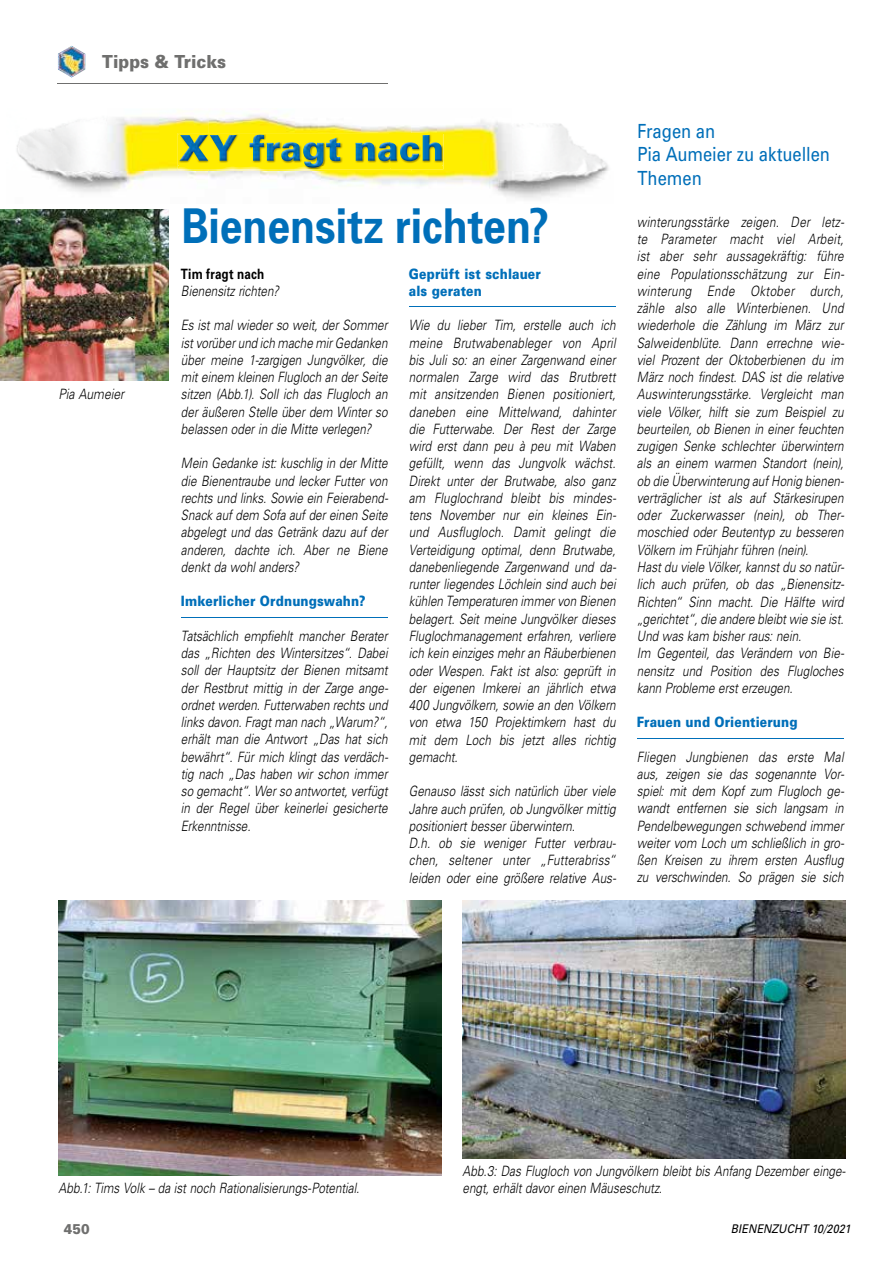
<style>
.page{position:relative;width:893px;height:1263px;background:#fff}
.page>*{position:absolute;margin:0;border:0;box-sizing:border-box;transform-origin:0 0}
.t1{font:700 48px "Univers";color:#006fb9;scale:.85 1}
.t2{font:19.5px/23.4px "Univers";color:#006fb9;scale:.85 1}
.t3{font:900 18px "Univers";color:#6f6f6e;scale:.9 1}
.t4{font:italic 300 14.25px/17.2px "Univers";letter-spacing:.005em;color:#000;text-align:justify;scale:.82 1}
.t5{font:900 14.25px/17.2px "Univers";letter-spacing:.015em;color:#006fb9;scale:.85 1}
.t6{font:700 14.25px "Univers";letter-spacing:.015em;color:#000;scale:.82 1}
.t7{font:italic 300 14.25px "Univers";letter-spacing:.005em;color:#000;scale:.85 1}
.t8{font:900 14.25px "Univers";color:#6f6f6e;scale:.9 1}
.t9{font:italic 12px "Univers";letter-spacing:.005em;color:#000;scale:.9 1}
</style>
<div class="page">
<hr style="left:57px;top:83px;width:331px;height:1px;background:#6f6f6e">
<img style="left:58px;top:46px;width:27px;height:32px">
<img style="left:0;top:210px;width:168px;height:170px">
<img style="left:17px;top:110px;width:592px;height:89px">
<img style="left:178px;top:133px;width:265px;height:36px">
<img style="left:178px;top:134px;width:265px;height:34px">
<img style="left:179px;top:135px;width:263px;height:30px">
<hr style="left:181px;top:617px;width:207px;height:1px;background:#006fb9">
<hr style="left:409px;top:306px;width:207px;height:1px;background:#006fb9">
<hr style="left:637px;top:738px;width:207px;height:1px;background:#006fb9">
<img style="left:463px;top:901px;width:382px;height:257px">
<img style="left:58px;top:900px;width:383px;height:276px">
<p class="t3" style="left:102px;top:50px;width:139px">Tipps &amp; Tricks</p>
<p class="t7" style="left:58px;top:386px;width:79px">Pia Aumeier</p>
<h1 class="t1" style="left:181px;top:195px;width:434px">Bienensitz richten?</h1>
<p class="t6" style="left:181px;top:264px;width:103px">Tim fragt nach</p>
<p class="t4" style="left:181px;top:282px;width:121px">Bienensitz richten?</p>
<p class="t4" style="left:181px;top:316px;width:254px">Es ist mal wieder so weit, der Sommer ist vorüber und ich mache mir Gedanken über meine 1-zargigen Jungvölker, die mit einem kleinen Flugloch an der Seite sitzen (Abb.1). Soll ich das Flugloch an der äußeren Stelle über dem Winter so belassen oder in die Mitte verlegen?</p>
<p class="t4" style="left:181px;top:454px;width:254px">Mein Gedanke ist: kuschlig in der Mitte die Bienentraube und lecker Futter von rechts und links. Sowie ein Feierabend-Snack auf dem Sofa auf der einen Seite abgelegt und das Getränk dazu auf der anderen, dachte ich. Aber ne Biene denkt da wohl anders?</p>
<p class="t5" style="left:181px;top:592px;width:219px">Imkerlicher Ordnungswahn?</p>
<p class="t4" style="left:181px;top:627px;width:254px">Tatsächlich empfiehlt mancher Berater das „Richten des Wintersitzes“. Dabei soll der Hauptsitz der Bienen mitsamt der Restbrut mittig in der Zarge ange&shy;ordnet werden. Futterwaben rechts und links davon. Fragt man nach „Warum?“, erhält man die Antwort „Das hat sich bewährt“. Für mich klingt das verdäch&shy;tig nach „Das haben wir schon immer so gemacht“. Wer so antwortet, verfügt in der Regel über keinerlei gesicherte Erkenntnisse.</p>
<p class="t5" style="left:409px;top:265px;width:157px">Geprüft ist schlauer als geraten</p>
<p class="t4" style="left:409px;top:316px;width:254px">Wie du lieber Tim, erstelle auch ich meine Brutwabenableger von April bis Juli so: an einer Zargenwand einer normalen Zarge wird das Brutbrett mit ansitzenden Bienen positioniert, daneben eine Mittelwand, dahinter die Futterwabe. Der Rest der Zarge wird erst dann peu à peu mit Waben gefüllt, wenn das Jungvolk wächst.<br>Direkt unter der Brutwabe, also ganz am Fluglochrand bleibt bis mindes&shy;tens November nur ein kleines Ein&shy;und Ausflugloch. Damit gelingt die Verteidigung optimal, denn Brutwabe, danebenliegende Zargenwand und da&shy;runter liegendes Löchlein sind auch bei kühlen Temperaturen immer von Bienen belagert. Seit meine Jungvölker dieses Fluglochmanagement erfahren, verliere ich kein einziges mehr an Räuberbienen oder Wespen. Fakt ist also: geprüft in der eigenen Imkerei an jährlich etwa 400 Jungvölkern, sowie an den Völkern von etwa 150 Projektimkern hast du mit dem Loch bis jetzt alles richtig gemacht.</p>
<p class="t4" style="left:409px;top:782px;width:254px;text-align:left">Genauso lässt sich natürlich über viele Jahre auch prüfen, ob Jungvölker mittig positioniert besser überwintern.<br>D.h. ob sie weniger Futter verbrau&shy;chen, seltener unter „Futterabriss“ leiden oder eine größere relative Aus-</p>
<h2 class="t2" style="left:637px;top:119px;width:228px">Fragen an<br>Pia Aumeier zu aktuellen<br>Themen</h2>
<p class="t4" style="left:637px;top:213px;width:254px;text-align:left">winterungsstärke zeigen. Der letz&shy;te Parameter macht viel Arbeit, ist aber sehr aussagekräftig: führe eine Populationsschätzung zur Ein&shy;winterung Ende Oktober durch, zähle also alle Winterbienen. Und wiederhole die Zählung im März zur Salweidenblüte. Dann errechne wie&shy;viel Prozent der Oktoberbienen du im März noch findest. DAS ist die relative Auswinterungsstärke. Vergleicht man viele Völker, hilft sie zum Beispiel zu beurteilen, ob Bienen in einer feuchten zugigen Senke schlechter überwintern als an einem warmen Standort (nein), ob die Überwinterung auf Honig bienen&shy;verträglicher ist als auf Stärkesirupen oder Zuckerwasser (nein), ob Ther&shy;moschied oder Beutentyp zu besseren Völkern im Frühjahr führen (nein).<br>Hast du viele Völker, kannst du so natür&shy;lich auch prüfen, ob das „Bienensitz-Richten“ Sinn macht. Die Hälfte wird „gerichtet“, die andere bleibt wie sie ist.<br>Und was kam bisher raus: nein.<br>Im Gegenteil, das Verändern von Bie&shy;nensitz und Position des Flugloches kann Probleme erst erzeugen.</p>
<p class="t5" style="left:637px;top:713px;width:190px">Frauen und Orientierung</p>
<p class="t4" style="left:637px;top:747px;width:254px">Fliegen Jungbienen das erste Mal aus, zeigen sie das sogenannte Vor&shy;spiel: mit dem Kopf zum Flugloch ge&shy;wandt entfernen sie sich langsam in Pendelbewegungen schwebend immer weiter vom Loch um schließlich in gro&shy;ßen Kreisen zu ihrem ersten Ausflug zu verschwinden. So prägen sie sich</p>
<p class="t4" style="left:58px;top:1179px;width:368px">Abb.1: Tims Volk – da ist noch Rationalisierungs-Potential.</p>
<p class="t4" style="left:463px;top:1161px;width:469px">Abb.3: Das Flugloch von Jungvölkern bleibt bis Anfang Dezember einge&shy;engt, erhält davor einen Mäuseschutz.</p>
<p class="t8" style="left:64px;top:1220px;width:30px">450</p>
<p class="t9" style="left:731px;top:1221px;width:134px">BIENENZUCHT 10/2021</p>
</div>
